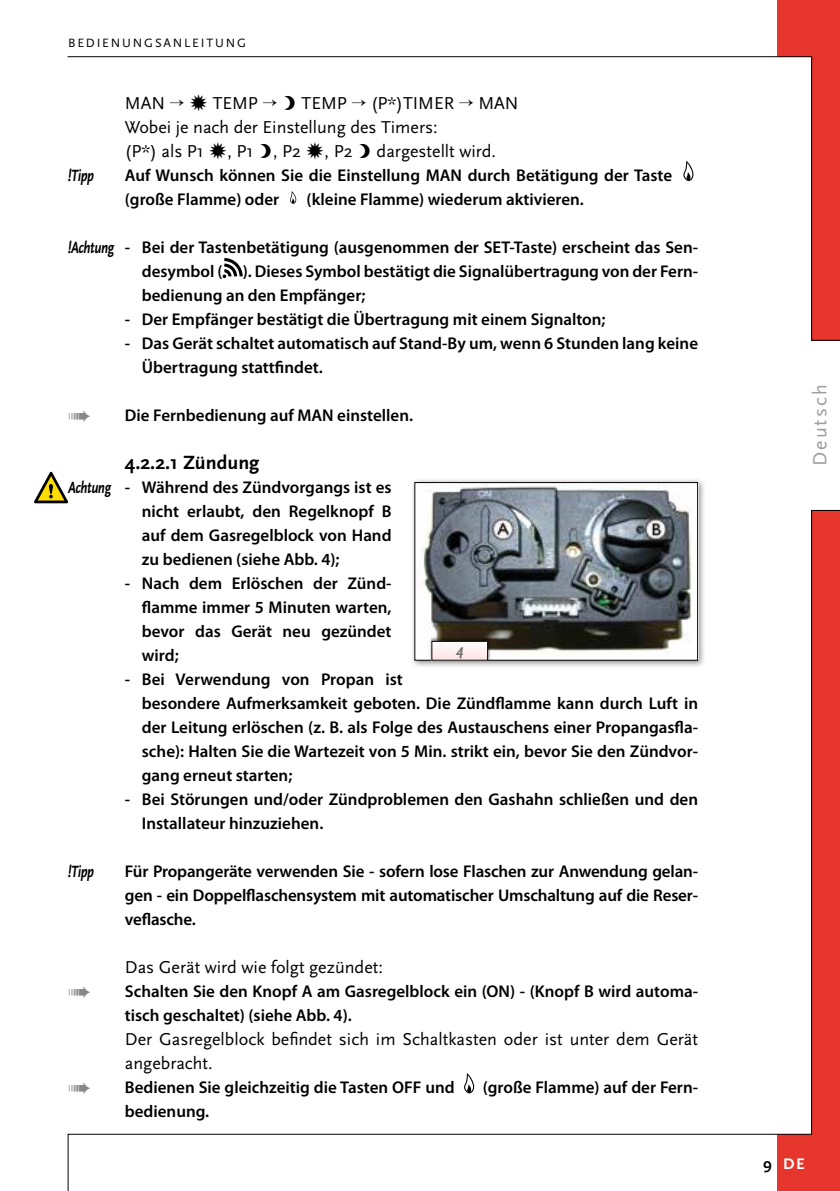
<style>
.page{position:relative;width:840px;height:1191px;background:#fff}
.page>*{position:absolute;margin:0;border:0;box-sizing:border-box;transform-origin:0 0}
.t1{font:700 20px "Scala Sans";color:#000}
.t2{font:20px "Scala Sans";letter-spacing:.105em;color:#9c9e9f}
.t3{font:18px/24px "Scala Sans";color:#000}
.t4{font:600 17px/24px "Myriad Pro";color:#000}
.t5{font:italic 700 17px "Scala Sans";letter-spacing:-.03em;color:#000;scale:.77 1}
.t6{font:700 16px "Scala Sans";color:#fff}
.t7{font:700 16px "Scala Sans";color:#000}
.t8{font:italic 700 16px "Scala Sans";color:#707172}
.t9{font:12.6px "Scala Sans";letter-spacing:.145em;color:#000}
.s1{font-family:"L Astrology Pi One"}
.s2{font-family:"Scala Sans";font-weight:700;font-style:italic}
</style>
<div class="page">
<svg style="left:810px;top:57px;width:29px;height:283px;background:#dd3a31"></svg>
<svg style="left:811px;top:510px;width:28px;height:624px;background:#c72e26"></svg>
<svg style="left:683px;top:161px;width:10px;height:20px"></svg>
<svg style="left:290px;top:191px;width:6px;height:13px"></svg>
<svg style="left:222px;top:258px;width:20px;height:20px"></svg>
<svg style="left:464px;top:1073px;width:10px;height:20px"></svg>
<svg style="left:34px;top:472px;width:34px;height:31px"></svg>
<div style="left:409px;top:477px;width:296px;height:191px;background:#000;opacity:.45"></div>
<img style="left:416px;top:484px;width:279px;height:174px">
<div style="left:414px;top:482px;width:283px;height:178px;border:1px solid #000"></div>
<div style="left:429px;top:636px;width:62px;height:25px;background:#000;opacity:.45"></div>
<div style="left:431px;top:641px;width:56px;height:19px;background:#fdf1f0"></div>
<div style="left:431px;top:641px;width:57px;height:19px;border:1px solid #000"></div>
<div style="left:777px;top:1134px;width:62px;height:57px;background:#e5352c"></div>
<div style="left:777px;top:0;width:62px;height:57px;background:#e5352c"></div>
<hr style="left:68px;top:56px;width:743px;height:1px;background:#000">
<svg style="left:68px;top:1133px;width:743px;height:58px"></svg>
<p class="t9" style="left:68px;top:36px;width:179px">BEDIENUNGSANLEITUNG</p>
<p class="t3" style="left:125px;top:92px;width:395px;text-indent:88px">TEMP → <span class="s1">4</span> TEMP → (P*)TIMER → MAN<br>Wobei je nach der Einstellung des Timers:<br>(P*) als P1</p>
<p class="t3" style="left:125px;top:92px;width:61px">MAN →</p>
<p class="t3" style="left:227px;top:140px;width:75px">, P1 <span class="s1">4</span>, P2</p>
<p class="t3" style="left:324px;top:140px;width:173px">, P2 <span class="s1">4</span> dargestellt wird.</p>
<p class="t5" style="left:68px;top:166px;width:35px">!Tipp</p>
<p class="t4" style="left:125px;top:163px;width:548px">Auf Wunsch können Sie die Einstellung MAN durch Betätigung der Taste (große Flamme) oder</p>
<p class="t4" style="left:306px;top:187px;width:279px">(kleine Flamme) wiederum aktivieren.</p>
<p class="t4" style="left:142px;top:235px;width:557px;text-align:justify;text-indent:-74px"><span class="s2">!Achtung</span> - Bei der Tastenbetätigung (ausgenommen der SET-Taste) erscheint das Sen&shy;desymbol ( ). Dieses Symbol bestätigt die Signalübertragung von der Fern&shy;bedienung an den Empfänger;</p>
<p class="t4" style="left:125px;top:307px;width:482px">- Der Empfänger bestätigt die Übertragung mit einem Signalton;</p>
<p class="t4" style="left:142px;top:331px;width:557px;text-indent:-17px">- Das Gerät schaltet automatisch auf Stand-By um, wenn 6 Stunden lang keine<br>Übertragung stattfindet.</p>
<p class="t4" style="left:125px;top:403px;width:289px">Die Fernbedienung auf MAN einstellen.</p>
<p class="t1" style="left:125px;top:452px;width:136px">4.2.2.1 Zündung</p>
<p class="t4" style="left:142px;top:475px;width:251px;text-align:justify;text-indent:-74px"><span class="s2">Achtung</span> - Während des Zündvorgangs ist es nicht erlaubt, den Regelknopf B auf dem Gasregelblock von Hand zu bedienen (siehe Abb. 4);</p>
<p class="t4" style="left:142px;top:571px;width:251px;text-align:justify;text-indent:-17px">- Nach dem Erlöschen der Zünd&shy;flamme immer 5 Minuten warten, bevor das Gerät neu gezündet wird;</p>
<p class="t4" style="left:142px;top:667px;width:557px;text-indent:-17px">- Bei Verwendung von Propan ist<br>besondere Aufmerksamkeit geboten. Die Zündflamme kann durch Luft in der Leitung erlöschen (z. B. als Folge des Austauschens einer Propangasfla&shy;sche): Halten Sie die Wartezeit von 5 Min. strikt ein, bevor Sie den Zündvor&shy;gang erneut starten;</p>
<p class="t4" style="left:142px;top:787px;width:557px;text-indent:-17px">- Bei Störungen und/oder Zündproblemen den Gashahn schließen und den<br>Installateur hinzuziehen.</p>
<p class="t5" style="left:68px;top:862px;width:35px">!Tipp</p>
<p class="t4" style="left:125px;top:859px;width:574px;text-align:justify">Für Propangeräte verwenden Sie - sofern lose Flaschen zur Anwendung gelan&shy;gen - ein Doppelflaschensystem mit automatischer Umschaltung auf die Reser&shy;veflasche.</p>
<p class="t3" style="left:125px;top:956px;width:259px">Das Gerät wird wie folgt gezündet:</p>
<p class="t4" style="left:125px;top:979px;width:574px">Schalten Sie den Knopf A am Gasregelblock ein (ON) - (Knopf B wird automa&shy;tisch geschaltet) (siehe Abb. 4).</p>
<p class="t3" style="left:125px;top:1028px;width:574px">Der Gasregelblock befindet sich im Schaltkasten oder ist unter dem Gerät angebracht.</p>
<p class="t4" style="left:125px;top:1075px;width:331px">Bedienen Sie gleichzeitig die Tasten OFF und</p>
<p class="t4" style="left:482px;top:1075px;width:217px">(große Flamme) auf der Fern-</p>
<p class="t4" style="left:125px;top:1099px;width:86px">bedienung.</p>
<p class="t8" style="left:455px;top:641px;width:9px">4</p>
<p class="t2" style="left:808px;top:466px;width:83px;rotate:-90deg">Deutsch</p>
<p class="t7" style="left:762px;top:1154px;width:10px">9</p>
<p class="t6" style="left:782px;top:1154px;width:23px">DE</p>
</div>
